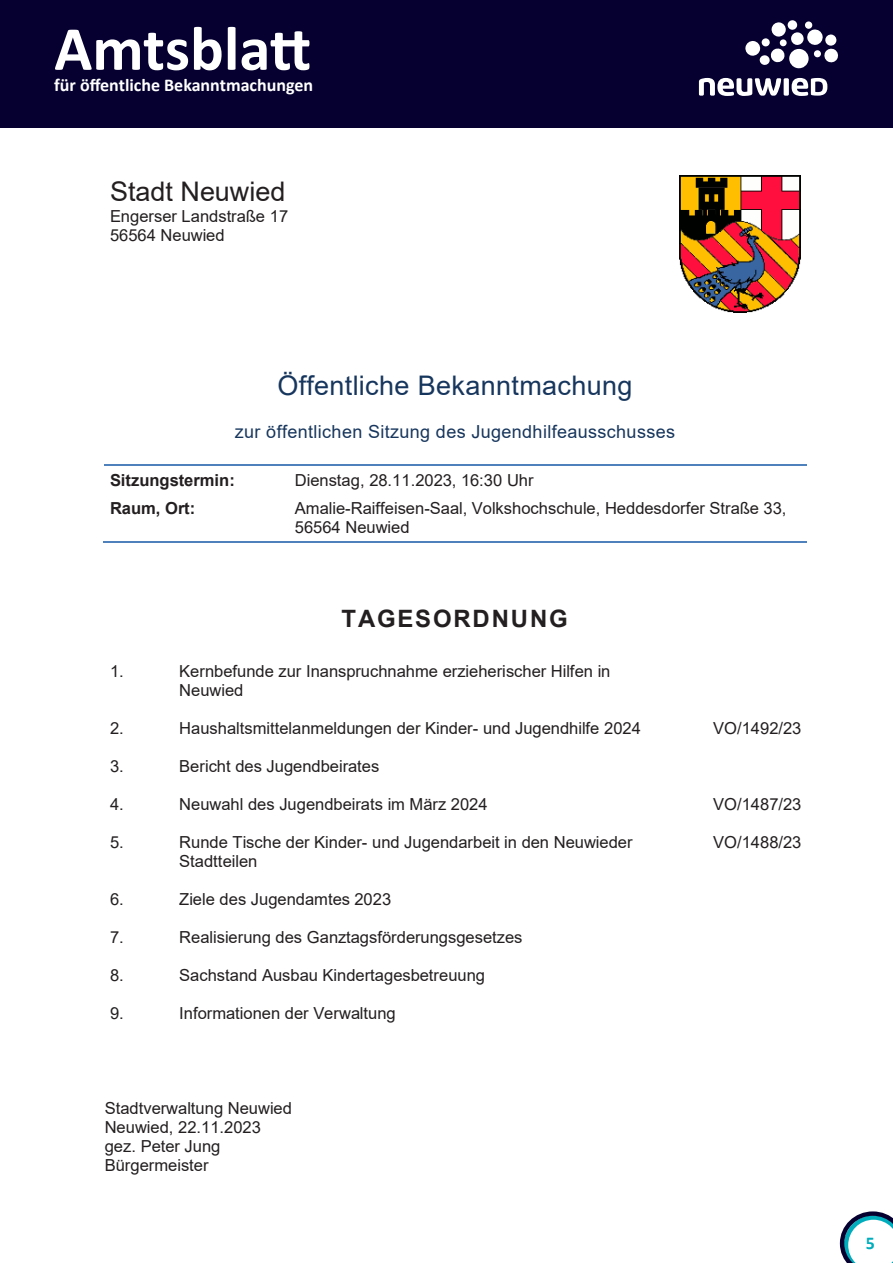
<style>
.page{position:relative;width:893px;height:1263px;background:#fff}
.page>*{position:absolute;margin:0;border:0;box-sizing:border-box;transform-origin:0 0}
.t1{font:700 63px "Calibri";color:#fff}
.t2{font:27px "Arial";letter-spacing:.01em;color:#17365d}
.t3{font:27px "Arial";color:#231f20}
.t4{font:700 24px "Arial";letter-spacing:.075em;color:#231f20}
.t5{font:18px "Arial";letter-spacing:.02em;color:#17365d}
.t6{font:700 18px "Calibri";color:#fff}
.t7{font:700 18px "Calibri";color:#00adbc}
.t8{font:16.5px/18.9px "Arial";color:#231f20}
.t9{font:700 16.5px "Arial";color:#231f20}
</style>
<div class="page">
<svg style="left:840px;top:1211px;width:53px;height:52px"></svg>
<div style="left:0;top:0;width:893px;height:128px;background:#050030"></div>
<svg style="left:745px;top:22px;width:93px;height:47px"></svg>
<div style="left:787px;top:20px;width:10px;height:10px;background:#fff;border-radius:50%"></div>
<svg style="left:699px;top:78px;width:128px;height:18px"></svg>
<hr style="left:105px;top:464px;width:185px;height:2px;background:#4f81bd">
<hr style="left:291px;top:464px;width:516px;height:2px;background:#4f81bd">
<hr style="left:104px;top:541px;width:186px;height:1px;background:#4f81bd">
<hr style="left:290px;top:541px;width:517px;height:1px;background:#4f81bd">
<img style="left:680px;top:175px;width:120px;height:137px">
<h1 class="t1" style="left:54px;top:4px;width:258px">Amtsblatt</h1>
<p class="t6" style="left:54px;top:73px;width:260px">für öffentliche Bekanntmachungen</p>
<p class="t3" style="left:110px;top:172px;width:177px">Stadt Neuwied</p>
<p class="t8" style="left:110px;top:206px;width:180px">Engerser Landstraße 17<br>56564 Neuwied</p>
<p class="t2" style="left:278px;top:366px;width:356px">Öffentliche Bekanntmachung</p>
<p class="t5" style="left:235px;top:419px;width:442px">zur öffentlichen Sitzung des Jugendhilfeausschusses</p>
<p class="t9" style="left:110px;top:468px;width:126px">Sitzungstermin:</p>
<p class="t8" style="left:295px;top:470px;width:240px">Dienstag, 28.11.2023, 16:30 Uhr</p>
<p class="t9" style="left:110px;top:497px;width:87px">Raum, Ort:</p>
<p class="t8" style="left:295px;top:499px;width:493px">Amalie-Raiffeisen-Saal, Volkshochschule, Heddesdorfer Straße 33,<br>56564 Neuwied</p>
<p class="t4" style="left:342px;top:602px;width:228px">TAGESORDNUNG</p>
<p class="t8" style="left:110px;top:662px;width:15px">1.</p>
<p class="t8" style="left:179px;top:662px;width:433px">Kernbefunde zur Inanspruchnahme erzieherischer Hilfen in<br>Neuwied</p>
<p class="t8" style="left:110px;top:719px;width:15px">2.</p>
<p class="t8" style="left:179px;top:719px;width:463px">Haushaltsmittelanmeldungen der Kinder- und Jugendhilfe 2024</p>
<p class="t8" style="left:713px;top:719px;width:90px">VO/1492/23</p>
<p class="t8" style="left:110px;top:757px;width:15px">3.</p>
<p class="t8" style="left:179px;top:757px;width:201px">Bericht des Jugendbeirates</p>
<p class="t8" style="left:110px;top:795px;width:15px">4.</p>
<p class="t8" style="left:179px;top:795px;width:310px">Neuwahl des Jugendbeirats im März 2024</p>
<p class="t8" style="left:713px;top:795px;width:90px">VO/1487/23</p>
<p class="t8" style="left:110px;top:833px;width:15px">5.</p>
<p class="t8" style="left:179px;top:833px;width:455px">Runde Tische der Kinder- und Jugendarbeit in den Neuwieder<br>Stadtteilen</p>
<p class="t8" style="left:713px;top:833px;width:90px">VO/1488/23</p>
<p class="t8" style="left:110px;top:890px;width:15px">6.</p>
<p class="t8" style="left:179px;top:890px;width:213px">Ziele des Jugendamtes 2023</p>
<p class="t8" style="left:110px;top:928px;width:15px">7.</p>
<p class="t8" style="left:179px;top:928px;width:345px">Realisierung des Ganztagsförderungsgesetzes</p>
<p class="t8" style="left:110px;top:965px;width:15px">8.</p>
<p class="t8" style="left:179px;top:965px;width:307px">Sachstand Ausbau Kindertagesbetreuung</p>
<p class="t8" style="left:110px;top:1003px;width:15px">9.</p>
<p class="t8" style="left:179px;top:1003px;width:218px">Informationen der Verwaltung</p>
<p class="t8" style="left:105px;top:1098px;width:189px">Stadtverwaltung Neuwied<br>Neuwied, 22.11.2023 gez. Peter Jung<br>Bürgermeister</p>
<p class="t7" style="left:866px;top:1230px;width:11px">5</p>
</div>
